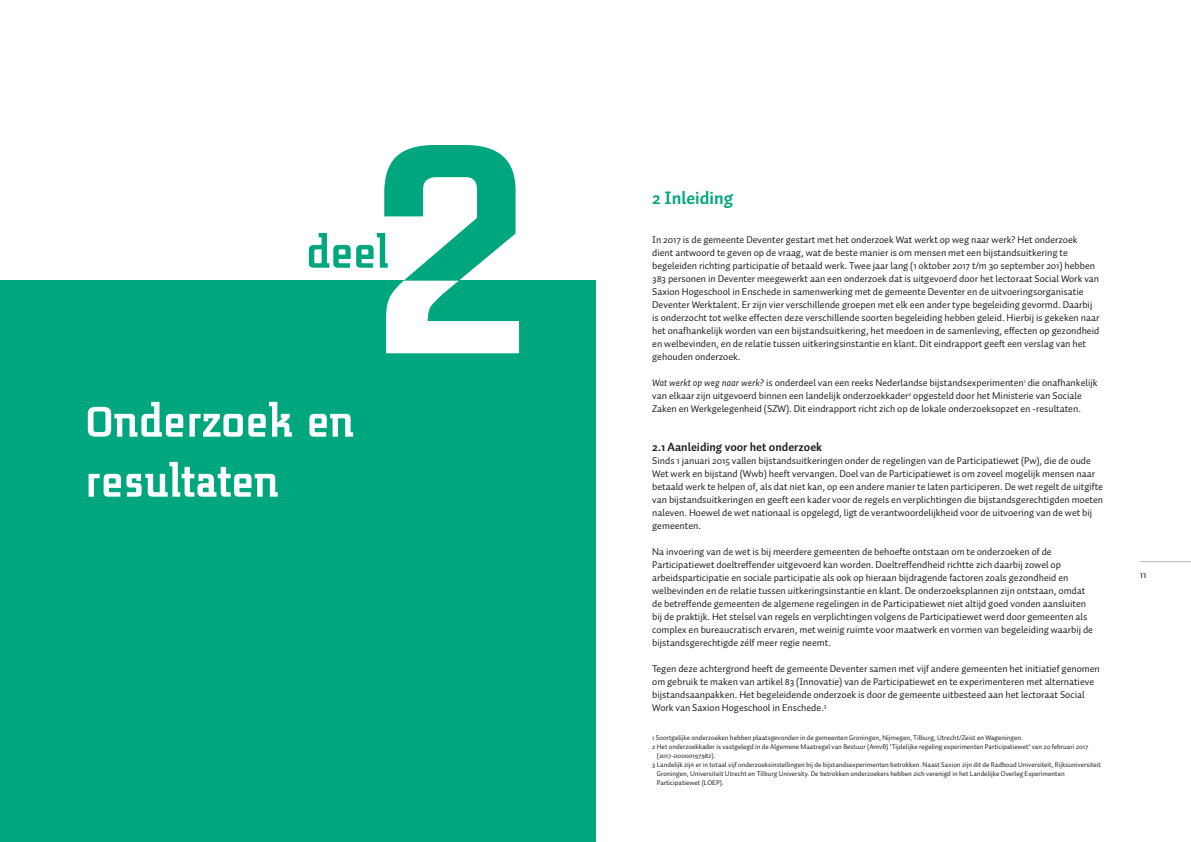
<style>
.page{position:relative;width:1191px;height:842px;background:#fff}
.page>*{position:absolute;margin:0;border:0;box-sizing:border-box;transform-origin:0 0}
.t1{font:700 50px "Midnight Kernboy";color:#fff}
.t2{font:700 50px "Midnight Kernboy";color:#00a77e}
.t3{font:700 18px "Auto 1";color:#00a77e}
.t4{font:700 12px "Auto 1";color:#231f20}
.t5{font:10px/13px "Auto 1";color:#231f20}
.t6{font:7px/9px "Auto 1";color:#231f20}
.s1{font-style:italic}
</style>
<div class="page">
<hr style="left:1140px;top:561px;width:51px;height:1px;background:#bcbdb8">
<div style="left:0;top:281px;width:595px;height:561px;background:#00a77e"></div>
<svg style="left:384px;top:145px;width:135px;height:208px"></svg>
<p class="t2" style="left:306px;top:225px;width:84px">deel</p>
<p class="t1" style="left:85px;top:394px;width:271px">Onderzoek en</p>
<p class="t1" style="left:85px;top:454px;width:195px">resultaten</p>
<p class="t3" style="left:652px;top:187px;width:83px">2 Inleiding</p>
<p class="t5" style="left:652px;top:233px;width:448px">In 2017 is de gemeente Deventer gestart met het onderzoek Wat werkt op weg naar werk? Het onderzoek dient antwoord te geven op de vraag, wat de beste manier is om mensen met een bijstandsuitkering te begeleiden richting participatie of betaald werk. Twee jaar lang (1 oktober 2017 t/m 30 september 201) hebben 383 personen in Deventer meegewerkt aan een onderzoek dat is uitgevoerd door het lectoraat Social Work van Saxion Hogeschool in Enschede in samenwerking met de gemeente Deventer en de uitvoeringsorganisatie Deventer Werktalent. Er zijn vier verschillende groepen met elk een ander type begeleiding gevormd. Daarbij is onderzocht tot welke effecten deze verschillende soorten begeleiding hebben geleid. Hierbij is gekeken naar het onafhankelijk worden van een bijstandsuitkering, het meedoen in de samenleving, effecten op gezondheid en welbevinden, en de relatie tussen uitkeringsinstantie en klant. Dit eindrapport geeft een verslag van het gehouden onderzoek.</p>
<p class="t5" style="left:652px;top:376px;width:447px"><span class="s1">Wat werkt op weg naar werk?</span> is onderdeel van een reeks Nederlandse bijstandsexperimenten<sup>1</sup> die onafhankelijk van elkaar zijn uitgevoerd binnen een landelijk onderzoekkader<sup>2</sup> opgesteld door het Ministerie van Sociale<br>Zaken en Werkgelegenheid (SZW). Dit eindrapport richt zich op de lokale onderzoeksopzet en -resultaten.</p>
<p class="t4" style="left:652px;top:440px;width:172px">2.1 Aanleiding voor het onderzoek</p>
<p class="t5" style="left:652px;top:454px;width:452px">Sinds 1 januari 2015 vallen bijstandsuitkeringen onder de regelingen van de Participatiewet (Pw), die de oude Wet werk en bijstand (Wwb) heeft vervangen. Doel van de Participatiewet is om zoveel mogelijk mensen naar betaald werk te helpen of, als dat niet kan, op een andere manier te laten participeren. De wet regelt de uitgifte van bijstandsuitkeringen en geeft een kader voor de regels en verplichtingen die bijstandsgerechtigden moeten naleven. Hoewel de wet nationaal is opgelegd, ligt de verantwoordelijkheid voor de uitvoering van de wet bij gemeenten.</p>
<p class="t5" style="left:652px;top:545px;width:442px">Na invoering van de wet is bij meerdere gemeenten de behoefte ontstaan om te onderzoeken of de Participatiewet doeltreffender uitgevoerd kan worden. Doeltreffendheid richtte zich daarbij zowel op arbeidsparticipatie en sociale participatie als ook op hieraan bijdragende factoren zoals gezondheid en welbevinden en de relatie tussen uitkeringsinstantie en klant. De onderzoeksplannen zijn ontstaan, omdat de betreffende gemeenten de algemene regelingen in de Participatiewet niet altijd goed vonden aansluiten bij de praktijk. Het stelsel van regels en verplichtingen volgens de Participatiewet werd door gemeenten als complex en bureaucratisch ervaren, met weinig ruimte voor maatwerk en vormen van begeleiding waarbij de bijstandsgerechtigde zélf meer regie neemt.</p>
<p class="t5" style="left:652px;top:662px;width:449px">Tegen deze achtergrond heeft de gemeente Deventer samen met vijf andere gemeenten het initiatief genomen om gebruik te maken van artikel 83 (Innovatie) van de Participatiewet en te experimenteren met alternatieve bijstandsaanpakken. Het begeleidende onderzoek is door de gemeente uitbesteed aan het lectoraat Social Work van Saxion Hogeschool in Enschede.<sup>3</sup></p>
<p class="t6" style="left:652px;top:733px;width:372px">1 Soortgelijke onderzoeken hebben plaatsgevonden in de gemeenten Groningen, Nijmegen, Tilburg, Utrecht/Zeist en Wageningen.</p>
<p class="t6" style="left:657px;top:742px;width:433px;text-indent:-5px">2 Het onderzoekkader is vastgelegd in de Algemene Maatregel van Bestuur (AmvB) ‘Tijdelijke regeling experimenten Participatiewet’ van 20 februari 2017 (2017-00000197982).</p>
<p class="t6" style="left:656px;top:760px;width:446px;text-indent:-4px">3 Landelijk zijn er in totaal vijf onderzoeksinstellingen bij de bijstandsexperimenten betrokken. Naast Saxion zijn dit de Radboud Universiteit, Rijksuniversiteit<br>Groningen, Universiteit Utrecht en Tilburg University. De betrokken onderzoekers hebben zich verenigd in het Landelijke Overleg Experimenten<br>Participatiewet (LOEP).</p>
<p class="t5" style="left:1140px;top:568px;width:8px">11</p>
</div>
